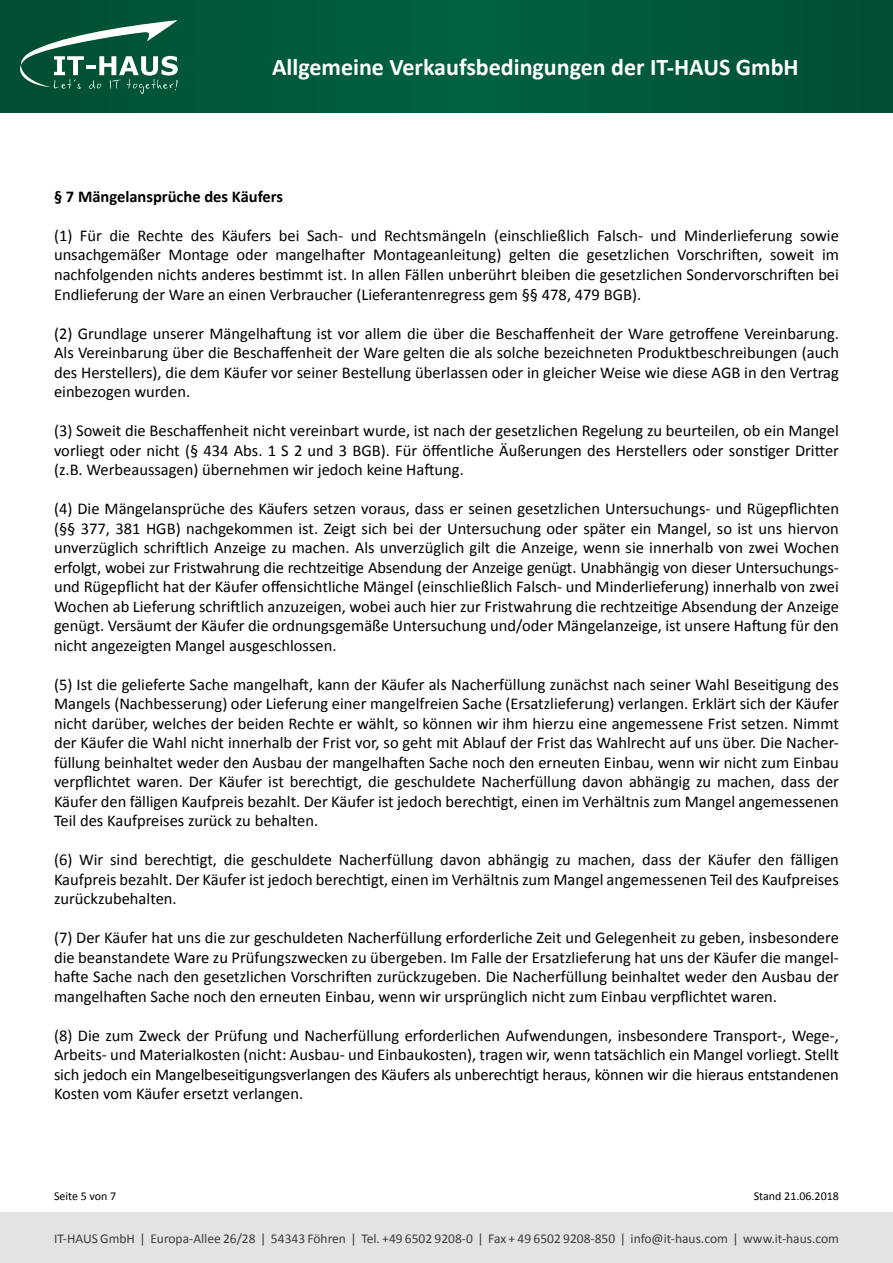
<style>
.page{position:relative;width:893px;height:1263px;background:#fff}
.page>*{position:absolute;margin:0;border:0;box-sizing:border-box;transform-origin:0 0}
.t1{font:700 24px "Calibri";color:#fff}
.t2{font:16.5px/19.5px "Calibri";color:#000;text-align:justify}
.t3{font:700 16.5px "Calibri";color:#000}
.t4{font:13.5px "Calibri";color:#3c3c3b}
.t5{font:12px "Calibri";color:#000}
</style>
<div class="page">
<div style="left:0;top:0;width:893px;height:113px;background:#00593b"></div>
<svg style="left:20px;top:20px;width:158px;height:74px"></svg>
<div style="left:0;top:1212px;width:893px;height:51px;background:#e3e3e3"></div>
<h1 class="t1" style="left:272px;top:52px;width:528px">Allgemeine Verkaufsbedingungen der IT-HAUS GmbH</h1>
<p class="t3" style="left:54px;top:186px;width:231px">§ 7 Mängelansprüche des Käufers</p>
<p class="t2" style="left:54px;top:226px;width:786px">(1) Für die Rechte des Käufers bei Sach- und Rechtsmängeln (einschließlich Falsch- und Minderlieferung sowie unsachgemäßer Montage oder mangelhafter Montageanleitung) gelten die gesetzlichen Vorschriften, soweit im nachfolgenden nichts anderes bestimmt ist. In allen Fällen unberührt bleiben die gesetzlichen Sondervorschriften bei Endlieferung der Ware an einen Verbraucher (Lieferantenregress gem §§ 478, 479 BGB).</p>
<p class="t2" style="left:54px;top:323px;width:786px">(2) Grundlage unserer Mängelhaftung ist vor allem die über die Beschaffenheit der Ware getroffene Vereinbarung.<br>Als Vereinbarung über die Beschaffenheit der Ware gelten die als solche bezeichneten Produktbeschreibungen (auch des Herstellers), die dem Käufer vor seiner Bestellung überlassen oder in gleicher Weise wie diese AGB in den Vertrag einbezogen wurden.</p>
<p class="t2" style="left:54px;top:421px;width:786px">(3) Soweit die Beschaffenheit nicht vereinbart wurde, ist nach der gesetzlichen Regelung zu beurteilen, ob ein Mangel vorliegt oder nicht (§ 434 Abs. 1 S 2 und 3 BGB). Für öffentliche Äußerungen des Herstellers oder sonstiger Dritter (z.B. Werbeaussagen) übernehmen wir jedoch keine Haftung.</p>
<p class="t2" style="left:54px;top:499px;width:786px">(4) Die Mängelansprüche des Käufers setzen voraus, dass er seinen gesetzlichen Untersuchungs- und Rügepflichten (§§ 377, 381 HGB) nachgekommen ist. Zeigt sich bei der Untersuchung oder später ein Mangel, so ist uns hiervon unverzüglich schriftlich Anzeige zu machen. Als unverzüglich gilt die Anzeige, wenn sie innerhalb von zwei Wochen erfolgt, wobei zur Fristwahrung die rechtzeitige Absendung der Anzeige genügt. Unabhängig von dieser Untersuchungs&shy;und Rügepflicht hat der Käufer offensichtliche Mängel (einschließlich Falsch- und Minderlieferung) innerhalb von zwei Wochen ab Lieferung schriftlich anzuzeigen, wobei auch hier zur Fristwahrung die rechtzeitige Absendung der Anzeige genügt. Versäumt der Käufer die ordnungsgemäße Untersuchung und/oder Mängelanzeige, ist unsere Haftung für den nicht angezeigten Mangel ausgeschlossen.</p>
<p class="t2" style="left:54px;top:674px;width:786px">(5) Ist die gelieferte Sache mangelhaft, kann der Käufer als Nacherfüllung zunächst nach seiner Wahl Beseitigung des Mangels (Nachbesserung) oder Lieferung einer mangelfreien Sache (Ersatzlieferung) verlangen. Erklärt sich der Käufer nicht darüber, welches der beiden Rechte er wählt, so können wir ihm hierzu eine angemessene Frist setzen. Nimmt der Käufer die Wahl nicht innerhalb der Frist vor, so geht mit Ablauf der Frist das Wahlrecht auf uns über. Die Nacher&shy;füllung beinhaltet weder den Ausbau der mangelhaften Sache noch den erneuten Einbau, wenn wir nicht zum Einbau verpflichtet waren. Der Käufer ist berechtigt, die geschuldete Nacherfüllung davon abhängig zu machen, dass der Käufer den fälligen Kaufpreis bezahlt. Der Käufer ist jedoch berechtigt, einen im Verhältnis zum Mangel angemessenen Teil des Kaufpreises zurück zu behalten.</p>
<p class="t2" style="left:54px;top:850px;width:786px">(6) Wir sind berechtigt, die geschuldete Nacherfüllung davon abhängig zu machen, dass der Käufer den fälligen Kaufpreis bezahlt. Der Käufer ist jedoch berechtigt, einen im Verhältnis zum Mangel angemessenen Teil des Kaufpreises zurückzubehalten.</p>
<p class="t2" style="left:54px;top:928px;width:786px">(7) Der Käufer hat uns die zur geschuldeten Nacherfüllung erforderliche Zeit und Gelegenheit zu geben, insbesondere die beanstandete Ware zu Prüfungszwecken zu übergeben. Im Falle der Ersatzlieferung hat uns der Käufer die mangel&shy;hafte Sache nach den gesetzlichen Vorschriften zurückzugeben. Die Nacherfüllung beinhaltet weder den Ausbau der mangelhaften Sache noch den erneuten Einbau, wenn wir ursprünglich nicht zum Einbau verpflichtet waren.</p>
<p class="t2" style="left:54px;top:1025px;width:786px">(8) Die zum Zweck der Prüfung und Nacherfüllung erforderlichen Aufwendungen, insbesondere Transport-, Wege-, Arbeits- und Materialkosten (nicht: Ausbau- und Einbaukosten), tragen wir, wenn tatsächlich ein Mangel vorliegt. Stellt sich jedoch ein Mangelbeseitigungsverlangen des Käufers als unberechtigt heraus, können wir die hieraus entstandenen Kosten vom Käufer ersetzt verlangen.</p>
<p class="t5" style="left:54px;top:1188px;width:64px">Seite 5 von 7</p>
<p class="t5" style="left:754px;top:1188px;width:87px">Stand 21.06.2018</p>
<p class="t4" style="left:54px;top:1230px;width:786px">IT-HAUS GmbH | Europa-Allee 26/28 | 54343 Föhren | Tel. +49 6502 9208-0 | Fax + 49 6502 9208-850 | info@it-haus.com | www.it-haus.com</p>
</div>
